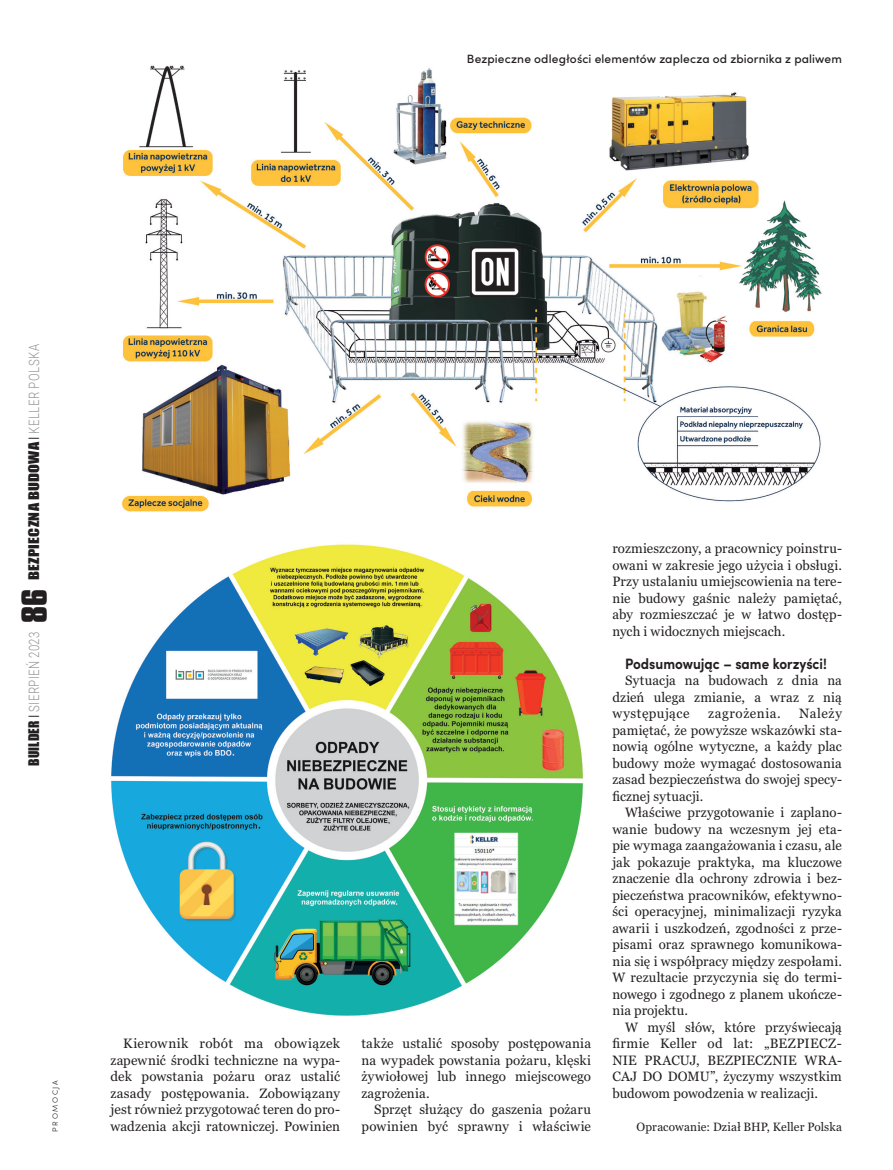
<style>
.page{position:relative;width:893px;height:1170px;background:#fff}
.page>*{position:absolute;margin:0;border:0;box-sizing:border-box;transform-origin:0 0}
.ŚRÓDTYTUŁ{font:700 15px "Sofia Pro";color:#231f20;scale:.9 1}
.t1{font:300 14.25px "Roboto";letter-spacing:.035em;color:#939598;scale:.8 1}
.TEKST_BUILDER{font:13.5px/16.5px "Georgia Pro";letter-spacing:.01em;color:#231f20;text-align:justify}
.t2{font:13.5px "Impact";letter-spacing:.02em;color:#231f20;scale:1.2 1}
.TEKST_BUILDER-2{font:13.5px "Georgia Pro";letter-spacing:.045em;color:#231f20}
.FOT_PODPIS{font:500 12px "Sofia Pro";letter-spacing:.01em;color:#231f20}
.TEKST_BUILDER-3{font:12px "Georgia Pro";letter-spacing:.01em;color:#231f20}
.PROMOCJA{font:300 7.5px "Sofia Pro";letter-spacing:.21em;color:#231f20}
.s1{font-family:"Swis 721 Lt PL"}
.s2{font-family:"Roboto";font-weight:300;font-size:14.25px;color:#939598}
.s3{font-family:"Impact";font-weight:400;font-size:13.5px;color:#231f20}
.s4{font-family:"Swis 721 Lt PL";font-weight:400;font-size:13.5px;color:#231f20}
.s5{font-family:"Compacta PL";font-weight:700;font-size:30px;color:#231f20}
</style>
<div class="page">
<img style="left:122px;top:65px;width:700px;height:447px">
<div style="left:467px;top:54px;width:375px;height:26px;background:#fff"></div>
<img style="left:111px;top:544px;width:473px;height:472px">
<p class="FOT_PODPIS" style="left:467px;top:50px;width:377px">Bezpieczne odległości elementów zaplecza od zbiornika z paliwem</p>
<p class="t2" style="left:24px;top:580px;width:199px;rotate:-90deg">BEZPIECZNA BUDOWA<span class="s1">I</span> <span class="s2">KELLER POLSKA</span></p>
<p class="t1" style="left:24px;top:765px;width:222px;rotate:-90deg"><span class="s3">BUILDER</span> <span class="s4">I</span> SIERPIEŃ 2023 <span class="s5">86</span></p>
<p class="PROMOCJA" style="left:50px;top:1131px;width:53px;rotate:-90deg">PROMOCJA</p>
<p class="TEKST_BUILDER" style="left:111px;top:1035px;width:231px;text-indent:13px">Kierownik robót ma obowiązek zapewnić środki techniczne na wypa&shy;dek powstania pożaru oraz ustalić zasady postępowania. Zobowiązany jest również przygotować teren do pro-</p>
<p class="TEKST_BUILDER" style="left:111px;top:1118px;width:231px">wadzenia akcji ratowniczej. Powinien</p>
<p class="TEKST_BUILDER" style="left:361px;top:1035px;width:231px">także ustalić sposoby postępowania na wypadek powstania pożaru, klęski żywiołowej lub innego miejscowego zagrożenia.</p>
<p class="TEKST_BUILDER" style="left:361px;top:1101px;width:231px;text-align:right">Sprzęt służący do gaszenia pożaru powinien być sprawny i właściwie</p>
<p class="TEKST_BUILDER" style="left:612px;top:540px;width:231px">rozmieszczony, a pracownicy poinstru&shy;owani w zakresie jego użycia i obsługi.<br>Przy ustalaniu umiejscowienia na tere&shy;nie budowy gaśnic należy pamiętać, aby rozmieszczać je w łatwo dostęp&shy;nych i widocznych miejscach.</p>
<p class="ŚRÓDTYTUŁ" style="left:625px;top:651px;width:226px">Podsumowując – same korzyści!</p>
<p class="TEKST_BUILDER" style="left:612px;top:672px;width:231px;text-indent:13px">Sytuacja na budowach z dnia na dzień ulega zmianie, a wraz z nią występujące</p>
<p class="TEKST_BUILDER" style="left:612px;top:705px;width:231px;text-indent:187px">Należy pamiętać, że powyższe wskazówki sta&shy;nowią ogólne wytyczne, a każdy plac budowy może wymagać dostosowania zasad bezpieczeństwa do swojej specy&shy;ficznej sytuacji.</p>
<p class="TEKST_BUILDER" style="left:612px;top:804px;width:231px;text-indent:13px">Właściwe przygotowanie i zaplano&shy;wanie budowy na wczesnym jej eta&shy;pie wymaga zaangażowania i czasu, ale jak pokazuje praktyka, ma kluczowe znaczenie dla ochrony zdrowia i bez&shy;pieczeństwa pracowników, efektywno&shy;ści operacyjnej, minimalizacji ryzyka awarii i uszkodzeń, zgodności z prze&shy;pisami oraz sprawnego komunikowa&shy;nia się i współpracy między zespołami.<br>W rezultacie przyczynia się do termi&shy;nowego i zgodnego z planem ukończe&shy;nia projektu.</p>
<p class="TEKST_BUILDER" style="left:612px;top:1019px;width:231px;text-indent:13px">W myśl słów, które przyświecają firmie Keller od lat: „BEZPIECZ-NIE PRACUJ, BEZPIECZNIE WRA-CAJ DO DOMU”, życzymy wszystkim budowom powodzenia w realizacji.</p>
<p class="TEKST_BUILDER-3" style="left:637px;top:1119px;width:207px">Opracowanie: Dział BHP, Keller Polska</p>
<p class="TEKST_BUILDER-2" style="left:708px;top:705px;width:74px">zagrożenia.</p>
</div>
